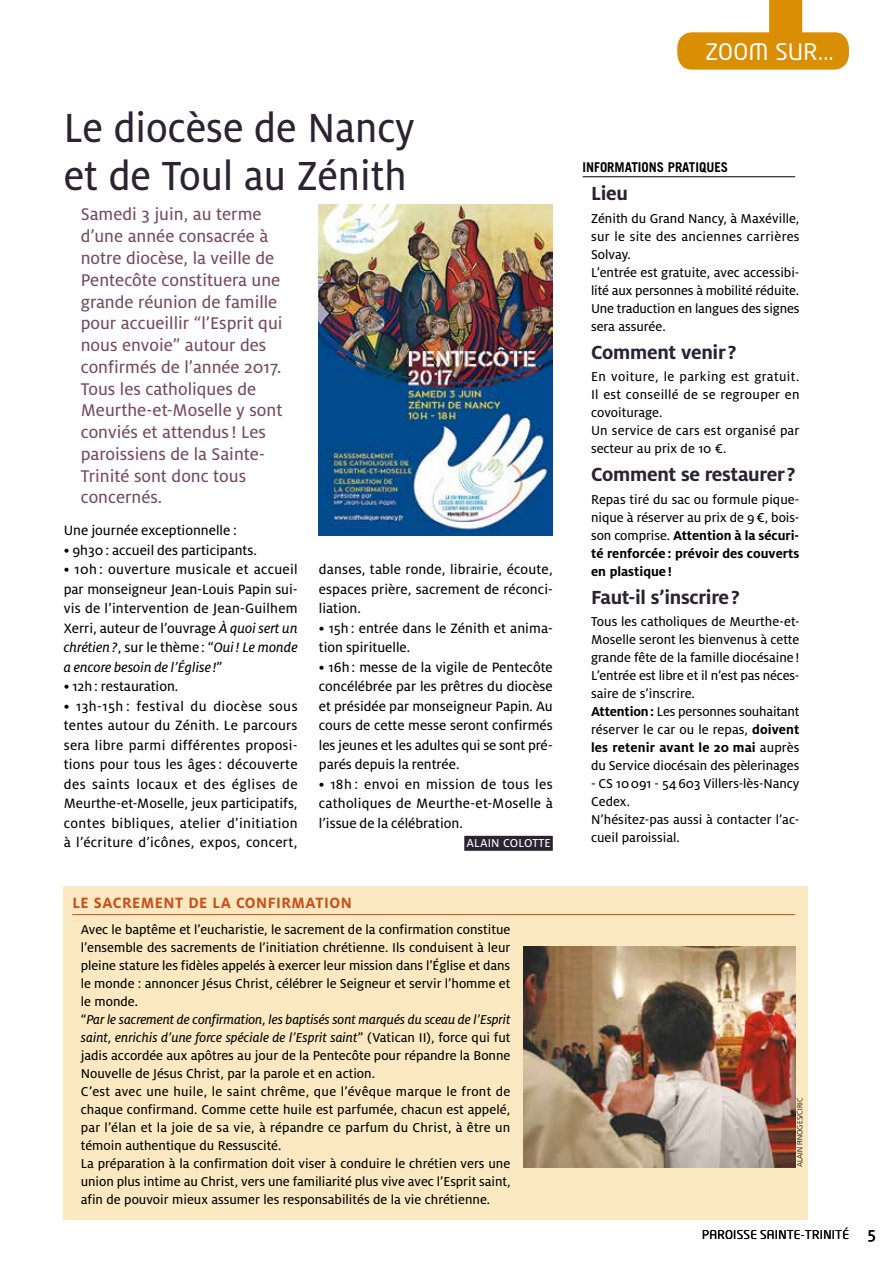
<style>
.page{position:relative;width:893px;height:1263px;background:#fff}
.page>*{position:absolute;margin:0;border:0;box-sizing:border-box;transform-origin:0 0}
.t1{font:45px/48px "Milo OT Text";color:#2b2232;scale:.94 1}
.t2{font:22.5px "Neo Tech Alt";letter-spacing:.02em;color:#fff}
.t3{font:700 21px "Milo OT";letter-spacing:-.015em;color:#2b2232}
.t4{font:18.75px/21.8px "Milo OT Text";color:#774a62}
.t5{font:700 16.5px "Milo OT";letter-spacing:.03em;color:#c94f1b}
.t6{font:15px/19.5px "Milo OT Text";color:#000;text-align:justify}
.t7{font:15px/19.5px "Milo OT Text Ita";color:#000}
.t8{font:14.25px/18px "Milo OT Text";color:#000}
.t9{font:14.25px/18px "Milo OT Text Ita";letter-spacing:-.01em;color:#000}
.t10{font:700 14.25px/18px "Milo OT";color:#000;text-align:justify}
.t11{font:700 13.5px "Trade Gothic";color:#000}
.t12{font:12.75px "Milo OT Text";letter-spacing:.01em;color:#fff}
.t13{font:12px "Neo Tech Alt";letter-spacing:.02em;color:#000}
.t14{font:300 7.5px "Frutiger";color:#000}
.s1{font-family:"Milo OT Text Ita"}
.s2{font-family:"Milo OT Text"}
.s3{font-family:"Milo OT Text";font-weight:400}
.s4{font-family:"Milo OT";font-weight:700}
.s5{font-family:"Milo OT Text";font-size:18px}
</style>
<div class="page">
<svg style="left:677px;top:0;width:172px;height:70px"></svg>
<hr style="left:583px;top:176px;width:212px;height:1px;background:#000">
<div style="left:464px;top:836px;width:89px;height:15px;background:#2b2232"></div>
<div style="left:64px;top:886px;width:744px;height:333px;background:#f9e8c0"></div>
<hr style="left:72px;top:914px;width:723px;height:1px;background:#c94f1b">
<img style="left:319px;top:204px;width:234px;height:331px">
<img style="left:523px;top:946px;width:272px;height:221px">
<h1 class="t1" style="left:64px;top:104px;width:375px">Le diocèse de Nancy et de Toul au Zénith</h1>
<p class="t4" style="left:81px;top:204px;width:203px">Samedi 3 juin, au terme d’une année consacrée à notre diocèse, la veille de<br>Pentecôte constituera une grande réunion de famille pour accueillir “l’Esprit qui nous envoie” autour des confirmés de l’année 2017.<br>Tous les catholiques de<br>Meurthe-et-Moselle y sont conviés et attendus! Les paroissiens de la Sainte-<br>Trinité sont donc tous concernés.</p>
<p class="t6" style="left:64px;top:521px;width:175px">Une journée exceptionnelle :</p>
<p class="t6" style="left:64px;top:540px;width:195px">• 9h30: accueil des participants.</p>
<p class="t6" style="left:64px;top:560px;width:235px">• 10h : ouverture musicale et accueil par monseigneur Jean-Louis Papin sui&shy;vis de l’intervention de Jean-Guilhem Xerri, auteur de l’ouvrage <span class="s1">À quoi sert un</span></p>
<p class="t7" style="left:64px;top:638px;width:235px">chrétien?<span class="s2">, sur le thème : “</span>Oui ! Le monde a encore besoin de l’Église !<span class="s2">”</span></p>
<p class="t6" style="left:64px;top:677px;width:116px">• 12h: restauration.</p>
<p class="t6" style="left:64px;top:696px;width:235px">• 13h-15h : festival du diocèse sous tentes autour du Zénith. Le parcours sera libre parmi différentes proposi&shy;tions pour tous les âges: découverte des saints locaux et des églises de Meurthe-et-Moselle, jeux participatifs, contes bibliques, atelier d’initiation à l’écriture d’icônes, expos, concert,</p>
<p class="t6" style="left:319px;top:560px;width:235px">danses, table ronde, librairie, écoute, espaces prière, sacrement de réconci&shy;liation.</p>
<p class="t6" style="left:319px;top:618px;width:235px">• 15h : entrée dans le Zénith et anima&shy;tion spirituelle.</p>
<p class="t6" style="left:319px;top:657px;width:235px">• 16h: messe de la vigile de Pentecôte concélébrée par les prêtres du diocèse et présidée par monseigneur Papin. Au cours de cette messe seront confirmés les jeunes et les adultes qui se sont pré&shy;parés depuis la rentrée.</p>
<p class="t6" style="left:319px;top:774px;width:235px">• 18h : envoi en mission de tous les catholiques de Meurthe-et-Moselle à l’issue de la célébration.</p>
<p class="t12" style="left:466px;top:836px;width:86px">ALAIN COLOTTE</p>
<p class="t5" style="left:72px;top:893px;width:281px">LE SACREMENT DE LA CONFIRMATION</p>
<p class="t8" style="left:81px;top:921px;width:431px;text-align:justify">Avec le baptême et l’eucharistie, le sacrement de la confirmation constitue l’ensemble des sacrements de l’initiation chrétienne. Ils conduisent à leur pleine stature les fidèles appelés à exercer leur mission dans l’Église et dans le monde : annoncer Jésus Christ, célébrer le Seigneur et servir l’homme et le monde.</p>
<p class="t9" style="left:81px;top:1011px;width:431px"><span class="s2">“</span>Par le sacrement de confirmation, les baptisés sont marqués du sceau de l’Esprit saint, enrichis d’une force spéciale de l’Esprit saint<span class="s2">” (Vatican II), force qui fut</span></p>
<p class="t8" style="left:81px;top:1047px;width:431px">jadis accordée aux apôtres au jour de la Pentecôte pour répandre la Bonne Nouvelle de Jésus Christ, par la parole et en action.<br>C’est avec une huile, le saint chrême, que l’évêque marque le front de chaque confirmand. Comme cette huile est parfumée, chacun est appelé, par l’élan et la joie de sa vie, à répandre ce parfum du Christ, à être un témoin authentique du Ressuscité.<br>La préparation à la confirmation doit viser à conduire le chrétien vers une union plus intime au Christ, vers une familiarité plus vive avec l’Esprit saint, afin de pouvoir mieux assumer les responsabilités de la vie chrétienne.</p>
<h2 class="t2" style="left:705px;top:38px;width:130px">ZOOM SUR...</h2>
<p class="t11" style="left:583px;top:159px;width:147px">INFORMATIONS PRATIQUES</p>
<h3 class="t3" style="left:591px;top:182px;width:39px">Lieu</h3>
<p class="t8" style="left:591px;top:209px;width:210px">Zénith du Grand Nancy, à Maxéville, sur le site des anciennes carrières<br>Solvay.<br>L’entrée est gratuite, avec accessibi&shy;lité aux personnes à mobilité réduite.<br>Une traduction en langues des signes sera assurée.</p>
<h3 class="t3" style="left:591px;top:340px;width:147px">Comment venir?</h3>
<p class="t8" style="left:591px;top:368px;width:210px">En voiture, le parking est gratuit.<br>Il est conseillé de se regrouper en covoiturage.<br>Un service de cars est organisé par secteur au prix de 10 €.</p>
<h3 class="t3" style="left:591px;top:463px;width:206px">Comment se restaurer?</h3>
<p class="t8" style="left:591px;top:490px;width:210px">Repas tiré du sac ou formule pique&shy;nique à réserver au prix de 9€, bois-</p>
<p class="t10" style="left:591px;top:526px;width:210px"><span class="s3">son comprise.</span> Attention à la sécuri&shy;té renforcée: prévoir des couverts en plastique!</p>
<h3 class="t3" style="left:591px;top:585px;width:150px">Faut-il s’inscrire?</h3>
<p class="t8" style="left:591px;top:613px;width:210px">Tous les catholiques de Meurthe-et-Moselle seront les bienvenus à cette grande fête de la famille diocésaine !<br>L’entrée est libre et il n’est pas néces&shy;saire de s’inscrire.<br><span class="s4">Attention:</span> Les personnes souhaitant réserver le car ou le repas, <span class="s4">doivent</span></p>
<p class="t10" style="left:591px;top:739px;width:210px">les retenir avant le 20 mai <span class="s3">auprès</span></p>
<p class="t8" style="left:591px;top:757px;width:210px">du Service diocésain des pèlerinages</p>
<p class="t8" style="left:591px;top:775px;width:210px">- CS 10091 - 54603 Villers-lès-Nancy<br>Cedex.<br>N’hésitez-pas aussi à contacter l’ac&shy;cueil paroissial.</p>
<p class="t14" style="left:796px;top:1167px;width:72px;rotate:-90deg">Alain PINOGES/CIRIC</p>
<p class="t13" style="left:702px;top:1227px;width:175px">PAROISSE SAINTE-TRINITÉ <span class="s5">5</span></p>
</div>
